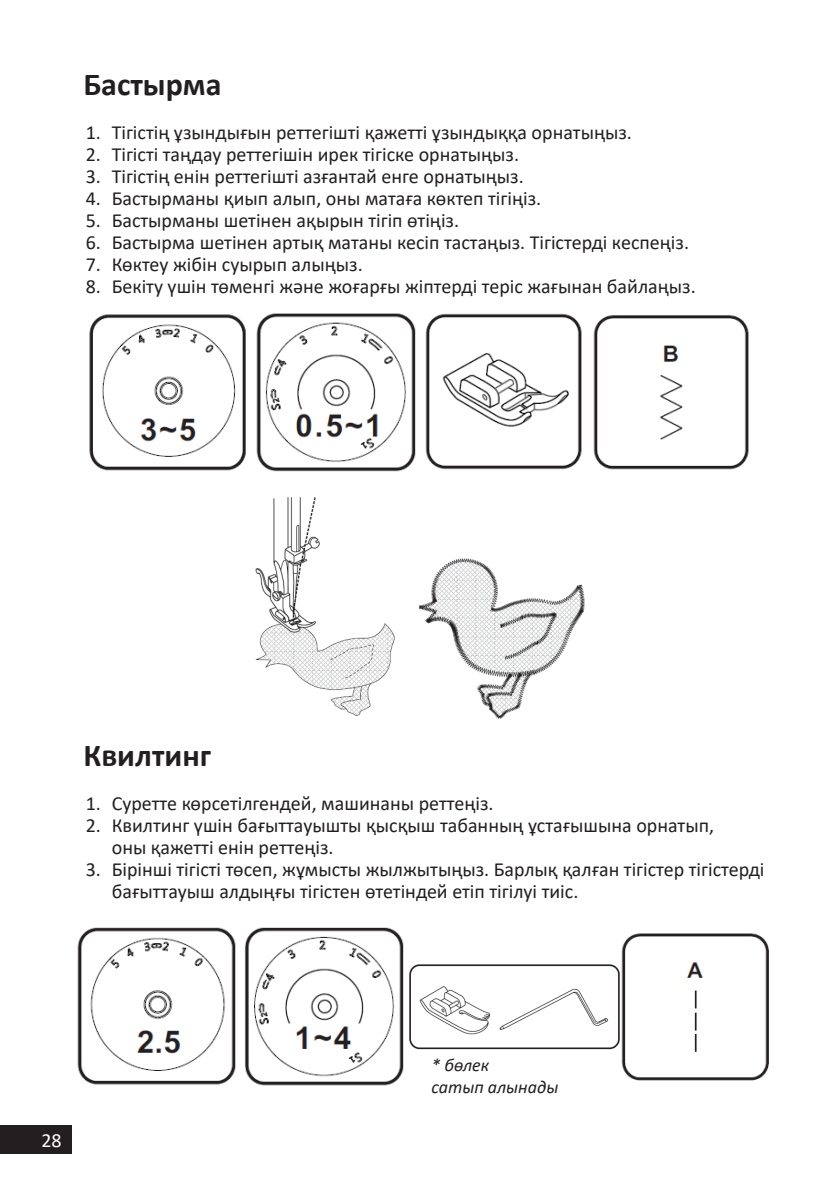
<style>
.page{position:relative;width:840px;height:1191px;background:#fff}
.page>*{position:absolute;margin:0;border:0;box-sizing:border-box;transform-origin:0 0}
.Заголовок_16{font:700 32px "Calibri";color:#231f20}
.t1{font:20px/22px "Calibri";color:#231f20}
.t2{font:20px "Calibri";color:#fff}
.t3{font:italic 18px/22px "Calibri";color:#231f20}
</style>
<div class="page">
<div style="left:0;top:1125px;width:72px;height:29px;background:#231f20"></div>
<img style="left:89px;top:314px;width:157px;height:157px">
<img style="left:256px;top:313px;width:160px;height:159px">
<img style="left:425px;top:313px;width:157px;height:157px">
<img style="left:593px;top:315px;width:156px;height:155px">
<img style="left:255px;top:497px;width:330px;height:222px">
<img style="left:77px;top:927px;width:159px;height:158px">
<img style="left:244px;top:927px;width:160px;height:159px">
<img style="left:409px;top:964px;width:211px;height:86px">
<img style="left:621px;top:933px;width:148px;height:148px">
<p class="Заголовок_16" style="left:83px;top:62px;width:140px">Бастырма</p>
<p class="t1" style="left:86px;top:121px;width:547px">1. Тігістің ұзындығын реттегішті қажетті ұзындыққа орнатыңыз.</p>
<p class="t1" style="left:86px;top:143px;width:434px">2. Тігісті таңдау реттегішін ирек тігіске орнатыңыз.</p>
<p class="t1" style="left:86px;top:165px;width:439px">3. Тігістің енін реттегішті азғантай енге орнатыңыз.</p>
<p class="t1" style="left:86px;top:187px;width:457px">4. Бастырманы қиып алып, оны матаға көктеп тігіңіз.</p>
<p class="t1" style="left:86px;top:209px;width:375px">5. Бастырманы шетінен ақырын тігіп өтіңіз.</p>
<p class="t1" style="left:86px;top:231px;width:604px">6. Бастырма шетінен артық матаны кесіп тастаңыз. Тігістерді кеспеңіз.</p>
<p class="t1" style="left:86px;top:253px;width:278px">7. Көктеу жібін суырып алыңыз.</p>
<p class="t1" style="left:86px;top:275px;width:611px">8. Бекіту үшін төменгі және жоғарғы жіптерді теріс жағынан байлаңыз.</p>
<p class="Заголовок_16" style="left:83px;top:732px;width:129px">Квилтинг</p>
<p class="t1" style="left:86px;top:791px;width:409px">1. Суретте көрсетілгендей, машинаны реттеңіз.</p>
<p class="t1" style="left:112px;top:813px;width:603px;text-indent:-26px">2. Квилтинг үшін бағыттауышты қысқыш табанның ұстағышына орнатып, оны қажетті енін реттеңіз.</p>
<p class="t1" style="left:112px;top:857px;width:653px;text-indent:-26px">3. Бірінші тігісті төсеп, жұмысты жылжытыңыз. Барлық қалған тігістер тігістерді бағыттауыш алдыңғы тігістен өтетіндей етіп тігілуі тиіс.</p>
<p class="t2" style="left:41px;top:1127px;width:22px">28</p>
<p class="t3" style="left:431px;top:1053px;width:129px">* бөлек<br>сатып алынады</p>
</div>
